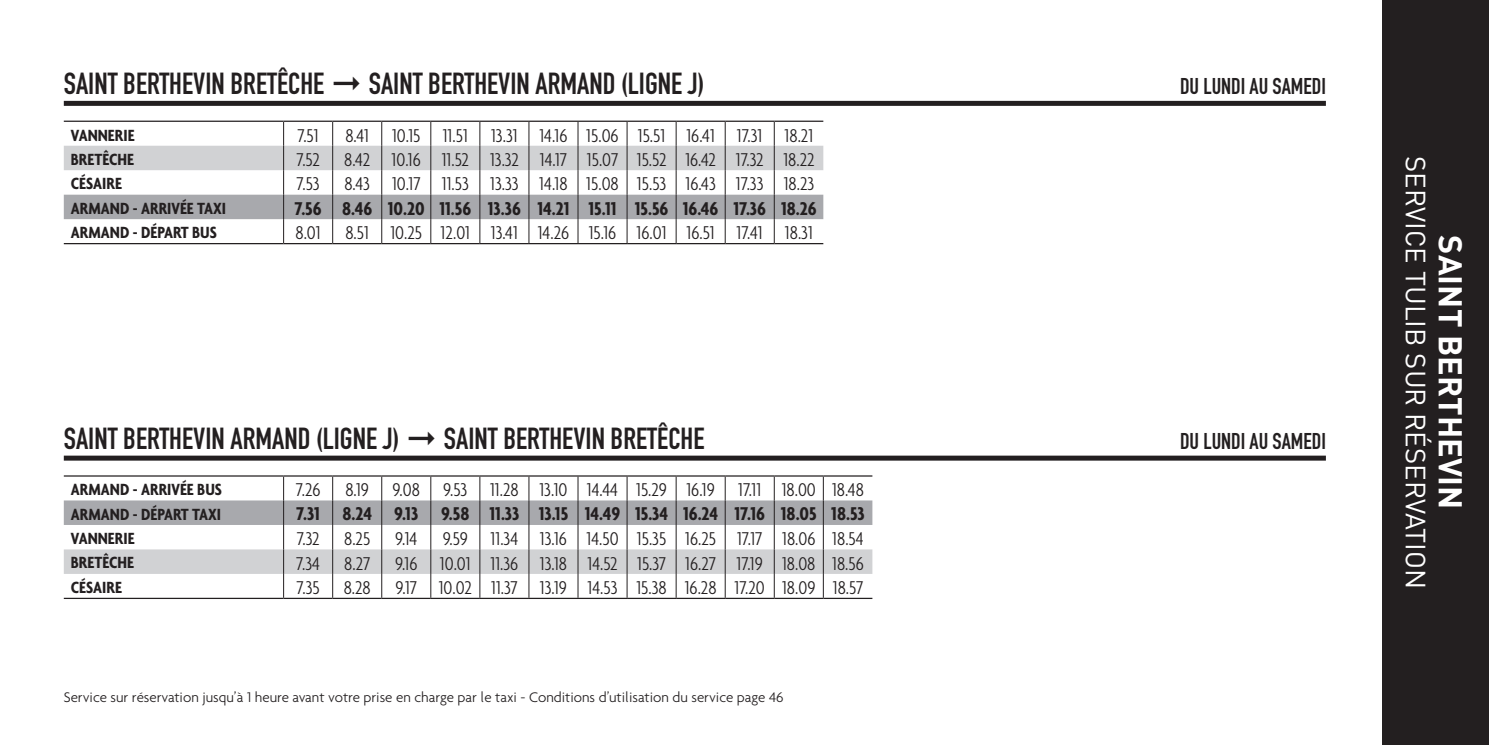
<style>
.page{position:relative;width:1489px;height:745px;background:#fff}
.page>*{position:absolute;margin:0;border:0;box-sizing:border-box;transform-origin:0 0}
.t1{font:700 32.5px "DIN";color:#fff}
.t2{font:30px "DIN Engschrift";color:#231f20}
.t3{font:27.5px "DIN";color:#fff}
.t4{font:22.5px "DIN Engschrift";color:#231f20}
.t5{font:300 condensed 20px "Agenda";color:#231f20}
.t6{font:700 condensed 20px "Agenda";color:#231f20}
.t7{font:700 condensed 17.5px "Agenda";color:#231f20}
.t8{font:300 15px "Agenda";color:#231f20}
</style>
<div class="page">
<div style="left:1382px;top:0;width:106px;height:744px;background:#231f20"></div>
<hr style="left:64px;top:120px;width:219px;height:2px;background:#231f20">
<hr style="left:283px;top:120px;width:50px;height:2px;background:#231f20">
<hr style="left:333px;top:120px;width:49px;height:2px;background:#231f20">
<hr style="left:382px;top:120px;width:49px;height:2px;background:#231f20">
<hr style="left:431px;top:120px;width:49px;height:2px;background:#231f20">
<hr style="left:480px;top:120px;width:49px;height:2px;background:#231f20">
<hr style="left:529px;top:120px;width:49px;height:2px;background:#231f20">
<hr style="left:578px;top:120px;width:49px;height:2px;background:#231f20">
<hr style="left:627px;top:120px;width:49px;height:2px;background:#231f20">
<hr style="left:676px;top:120px;width:49px;height:2px;background:#231f20">
<hr style="left:64px;top:243px;width:219px;height:1px;background:#231f20">
<hr style="left:283px;top:243px;width:50px;height:1px;background:#231f20">
<hr style="left:333px;top:243px;width:49px;height:1px;background:#231f20">
<hr style="left:382px;top:243px;width:49px;height:1px;background:#231f20">
<hr style="left:431px;top:243px;width:49px;height:1px;background:#231f20">
<hr style="left:480px;top:243px;width:49px;height:1px;background:#231f20">
<hr style="left:529px;top:243px;width:49px;height:1px;background:#231f20">
<hr style="left:578px;top:243px;width:49px;height:1px;background:#231f20">
<hr style="left:627px;top:243px;width:49px;height:1px;background:#231f20">
<hr style="left:676px;top:243px;width:49px;height:1px;background:#231f20">
<hr style="left:725px;top:120px;width:49px;height:2px;background:#231f20">
<hr style="left:774px;top:120px;width:49px;height:2px;background:#231f20">
<hr style="left:725px;top:243px;width:49px;height:1px;background:#231f20">
<hr style="left:774px;top:243px;width:49px;height:1px;background:#231f20">
<svg style="left:64px;top:122px;width:759px;height:121px"></svg>
<hr style="left:64px;top:475px;width:219px;height:1px;background:#231f20">
<hr style="left:333px;top:475px;width:49px;height:1px;background:#231f20">
<hr style="left:382px;top:475px;width:49px;height:1px;background:#231f20">
<hr style="left:431px;top:475px;width:49px;height:1px;background:#231f20">
<hr style="left:480px;top:475px;width:49px;height:1px;background:#231f20">
<hr style="left:529px;top:475px;width:49px;height:1px;background:#231f20">
<hr style="left:578px;top:475px;width:49px;height:1px;background:#231f20">
<hr style="left:627px;top:475px;width:49px;height:1px;background:#231f20">
<hr style="left:676px;top:475px;width:49px;height:1px;background:#231f20">
<hr style="left:725px;top:475px;width:49px;height:1px;background:#231f20">
<hr style="left:774px;top:475px;width:49px;height:1px;background:#231f20">
<hr style="left:64px;top:597px;width:219px;height:1px;background:#231f20">
<hr style="left:283px;top:597px;width:50px;height:1px;background:#231f20">
<hr style="left:333px;top:597px;width:49px;height:1px;background:#231f20">
<hr style="left:382px;top:597px;width:49px;height:1px;background:#231f20">
<hr style="left:431px;top:597px;width:49px;height:1px;background:#231f20">
<hr style="left:480px;top:597px;width:49px;height:1px;background:#231f20">
<hr style="left:529px;top:597px;width:49px;height:1px;background:#231f20">
<hr style="left:578px;top:597px;width:49px;height:1px;background:#231f20">
<hr style="left:627px;top:597px;width:49px;height:1px;background:#231f20">
<hr style="left:676px;top:597px;width:49px;height:1px;background:#231f20">
<hr style="left:725px;top:597px;width:49px;height:1px;background:#231f20">
<hr style="left:774px;top:597px;width:49px;height:1px;background:#231f20">
<hr style="left:283px;top:475px;width:50px;height:1px;background:#231f20">
<hr style="left:823px;top:475px;width:49px;height:1px;background:#231f20">
<hr style="left:823px;top:597px;width:49px;height:1px;background:#231f20">
<svg style="left:64px;top:476px;width:808px;height:121px"></svg>
<div style="left:64px;top:101px;width:1261px;height:5px;background:#231f20"></div>
<div style="left:64px;top:455px;width:1261px;height:5px;background:#231f20"></div>
<h2 class="t2" style="left:64px;top:66px;width:642px">SAINT BERTHEVIN BRETÊCHE ➞ SAINT BERTHEVIN ARMAND (LIGNE J)</h2>
<p class="t4" style="left:1179px;top:73px;width:147px">DU LUNDI AU SAMEDI</p>
<p class="t7" style="left:71px;top:125px;width:65px">VANNERIE</p>
<p class="t5" style="left:297px;top:124px;width:23px">7.51</p>
<p class="t5" style="left:345px;top:124px;width:469px">8.41 10.15 11.51 13.31 14.16 15.06 15.51 16.41 17.31 18.21</p>
<p class="t7" style="left:71px;top:149px;width:65px">BRETÊCHE</p>
<p class="t5" style="left:296px;top:148px;width:519px">7.52 8.42 10.16 11.52 13.32 14.17 15.07 15.52 16.42 17.32 18.22</p>
<p class="t7" style="left:71px;top:173px;width:53px">CÉSAIRE</p>
<p class="t5" style="left:296px;top:172px;width:519px">7.53 8.43 10.17 11.53 13.33 14.18 15.08 15.53 16.43 17.33 18.23</p>
<p class="t7" style="left:71px;top:198px;width:157px">ARMAND - ARRIVÉE TAXI</p>
<p class="t6" style="left:294px;top:196px;width:523px">7.56 8.46 10.20 11.56 13.36 14.21 15.11 15.56 16.46 17.36 18.26</p>
<p class="t7" style="left:71px;top:222px;width:147px">ARMAND - DÉPART BUS</p>
<p class="t5" style="left:295px;top:221px;width:519px">8.01 8.51 10.25 12.01 13.41 14.26 15.16 16.01 16.51 17.41 18.31</p>
<h2 class="t2" style="left:64px;top:420px;width:642px">SAINT BERTHEVIN ARMAND (LIGNE J) ➞ SAINT BERTHEVIN BRETÊCHE</h2>
<p class="t4" style="left:1179px;top:427px;width:147px">DU LUNDI AU SAMEDI</p>
<p class="t7" style="left:71px;top:479px;width:153px">ARMAND - ARRIVÉE BUS</p>
<p class="t5" style="left:296px;top:478px;width:569px">7.26 8.19 9.08 9.53 11.28 13.10 14.44 15.29 16.19 17.11 18.00 18.48</p>
<p class="t7" style="left:71px;top:503px;width:152px">ARMAND - DÉPART TAXI</p>
<p class="t6" style="left:296px;top:502px;width:570px">7.31 8.24 9.13 9.58 11.33 13.15 14.49 15.34 16.24 17.16 18.05 18.53</p>
<p class="t7" style="left:71px;top:527px;width:65px">VANNERIE</p>
<p class="t5" style="left:297px;top:527px;width:122px">7.32 8.25 9.14</p>
<p class="t5" style="left:442px;top:527px;width:422px">9.59 11.34 13.16 14.50 15.35 16.25 17.17 18.06 18.54</p>
<p class="t7" style="left:71px;top:552px;width:65px">BRETÊCHE</p>
<p class="t5" style="left:296px;top:551px;width:569px">7.34 8.27 9.16 10.01 11.36 13.18 14.52 15.37 16.27 17.19 18.08 18.56</p>
<p class="t7" style="left:71px;top:576px;width:53px">CÉSAIRE</p>
<p class="t5" style="left:296px;top:575px;width:568px">7.35 8.28 9.17 10.02 11.37 13.19 14.53 15.38 16.28 17.20 18.09 18.57</p>
<p class="t8" style="left:64px;top:688px;width:721px">Service sur réservation jusqu’à 1 heure avant votre prise en charge par le taxi - Conditions d’utilisation du service page 46</p>
<h3 class="t3" style="left:1432px;top:156px;width:434px;rotate:90deg">SERVICE TULIB SUR RÉSERVATION</h3>
<h1 class="t1" style="left:1471px;top:235px;width:275px;rotate:90deg">SAINT BERTHEVIN</h1>
</div>
